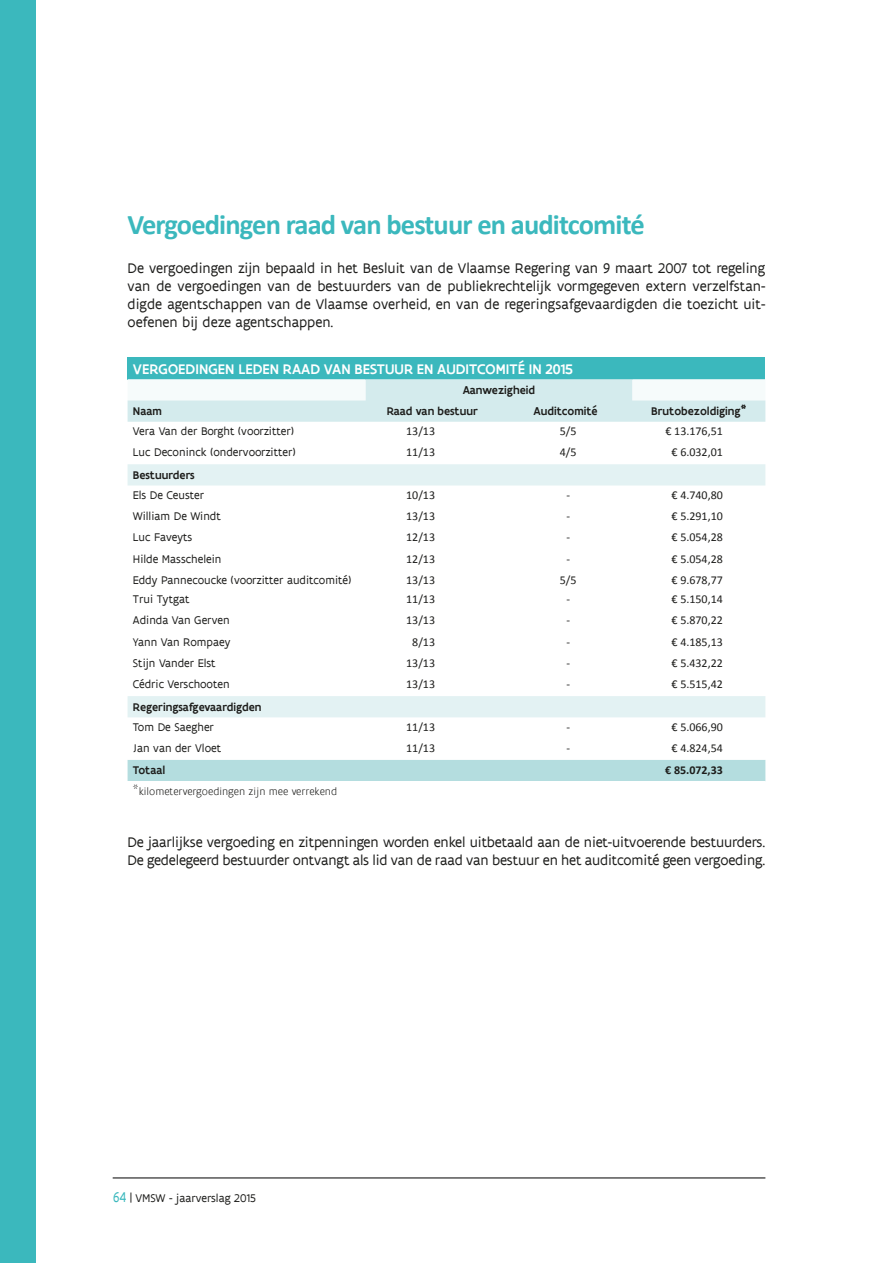
<style>
.page{position:relative;width:893px;height:1263px;background:#fff}
.page>*{position:absolute;margin:0;border:0;box-sizing:border-box;transform-origin:0 0}
.t1{font:700 28.5px "Calibri";letter-spacing:-.03em;color:#3bb8bd}
.t2{font:15px/18px "Flanders Art Sans";color:#1d1d1b}
.t3{font:500 15px "Flanders Art Sans";letter-spacing:.005em;color:#fff}
.t4{font:12px "Flanders Art Sans";color:#1d1d1b}
.t5{font:12px "Calibri";color:#1d1d1b}
.t6{font:500 12px "Flanders Art Sans";color:#1d1d1b}
.t7{font:700 12px "Calibri";color:#1d1d1b}
.t8{font:300 11.1px "Flanders Art Sans";color:#1d1d1b}
.s1{font-size:15.15px;color:#3bb8bd}
</style>
<div class="page">
<div style="left:0;top:0;width:36px;height:1263px;background:#3bb8bd"></div>
<hr style="left:113px;top:1177px;width:652px;height:1px;background:#000">
<div style="left:128px;top:357px;width:637px;height:22px;background:#3bb8bd"></div>
<svg style="left:128px;top:379px;width:637px;height:43px"></svg>
<svg style="left:128px;top:464px;width:637px;height:253px"></svg>
<div style="left:128px;top:760px;width:637px;height:21px;background:#b4dddf"></div>
<h1 class="t1" style="left:128px;top:204px;width:519px">Vergoedingen raad van bestuur en auditcomité</h1>
<p class="t2" style="left:128px;top:260px;width:639px">De vergoedingen zijn bepaald in het Besluit van de Vlaamse Regering van 9 maart 2007 tot regeling van de vergoedingen van de bestuurders van de publiekrechtelijk vormgegeven extern verzelfstan&shy;digde agentschappen van de Vlaamse overheid, en van de regeringsafgevaardigden die toezicht uit-- oefenen bij deze agentschappen.</p>
<p class="t3" style="left:133px;top:360px;width:442px">VERGOEDINGEN LEDEN RAAD VAN BESTUUR EN AUDITCOMITÉ IN 2015</p>
<p class="t6" style="left:463px;top:382px;width:74px">Aanwezigheid</p>
<p class="t6" style="left:133px;top:403px;width:31px">Naam</p>
<p class="t6" style="left:387px;top:403px;width:93px">Raad van bestuur</p>
<p class="t6" style="left:534px;top:403px;width:65px">Auditcomité</p>
<p class="t6" style="left:651px;top:403px;width:97px">Brutobezoldiging*</p>
<p class="t4" style="left:133px;top:424px;width:163px">Vera Van der Borght (voorzitter)</p>
<p class="t5" style="left:406px;top:423px;width:30px">13/13</p>
<p class="t5" style="left:560px;top:423px;width:18px">5/5</p>
<p class="t5" style="left:665px;top:423px;width:59px">€ 13.176,51</p>
<p class="t4" style="left:133px;top:445px;width:164px">Luc Deconinck (ondervoorzitter)</p>
<p class="t5" style="left:406px;top:444px;width:30px">11/13</p>
<p class="t5" style="left:560px;top:444px;width:18px">4/5</p>
<p class="t5" style="left:672px;top:444px;width:53px">€ 6.032,01</p>
<p class="t6" style="left:133px;top:467px;width:63px">Bestuurders</p>
<p class="t4" style="left:133px;top:487px;width:73px">Els De Ceuster</p>
<p class="t5" style="left:406px;top:486px;width:30px">10/13</p>
<p class="t5" style="left:566px;top:486px;width:5px">-</p>
<p class="t5" style="left:672px;top:486px;width:53px">€ 4.740,80</p>
<p class="t4" style="left:133px;top:509px;width:89px">William De Windt</p>
<p class="t5" style="left:406px;top:508px;width:30px">13/13</p>
<p class="t5" style="left:566px;top:508px;width:5px">-</p>
<p class="t5" style="left:672px;top:508px;width:53px">€ 5.291,10</p>
<p class="t4" style="left:133px;top:530px;width:61px">Luc Faveyts</p>
<p class="t5" style="left:406px;top:529px;width:30px">12/13</p>
<p class="t5" style="left:566px;top:529px;width:5px">-</p>
<p class="t5" style="left:672px;top:529px;width:53px">€ 5.054,28</p>
<p class="t4" style="left:133px;top:551px;width:90px">Hilde Masschelein</p>
<p class="t5" style="left:406px;top:550px;width:30px">12/13</p>
<p class="t5" style="left:566px;top:550px;width:5px">-</p>
<p class="t5" style="left:672px;top:550px;width:53px">€ 5.054,28</p>
<p class="t4" style="left:133px;top:572px;width:220px">Eddy Pannecoucke (voorzitter auditcomité)</p>
<p class="t5" style="left:406px;top:571px;width:30px">13/13</p>
<p class="t5" style="left:560px;top:571px;width:18px">5/5</p>
<p class="t5" style="left:672px;top:571px;width:53px">€ 9.678,77</p>
<p class="t4" style="left:133px;top:592px;width:58px">Trui Tytgat</p>
<p class="t5" style="left:406px;top:591px;width:30px">11/13</p>
<p class="t5" style="left:566px;top:591px;width:5px">-</p>
<p class="t5" style="left:672px;top:591px;width:53px">€ 5.150,14</p>
<p class="t4" style="left:133px;top:613px;width:98px">Adinda Van Gerven</p>
<p class="t5" style="left:406px;top:612px;width:30px">13/13</p>
<p class="t5" style="left:566px;top:612px;width:5px">-</p>
<p class="t5" style="left:672px;top:612px;width:53px">€ 5.870,22</p>
<p class="t4" style="left:133px;top:634px;width:99px">Yann Van Rompaey</p>
<p class="t5" style="left:412px;top:633px;width:24px">8/13</p>
<p class="t5" style="left:566px;top:633px;width:5px">-</p>
<p class="t5" style="left:672px;top:633px;width:53px">€ 4.185,13</p>
<p class="t4" style="left:133px;top:656px;width:84px">Stijn Vander Elst</p>
<p class="t5" style="left:406px;top:655px;width:30px">13/13</p>
<p class="t5" style="left:566px;top:655px;width:5px">-</p>
<p class="t5" style="left:672px;top:655px;width:53px">€ 5.432,22</p>
<p class="t4" style="left:133px;top:677px;width:98px">Cédric Verschooten</p>
<p class="t5" style="left:406px;top:676px;width:30px">13/13</p>
<p class="t5" style="left:566px;top:676px;width:5px">-</p>
<p class="t5" style="left:672px;top:676px;width:53px">€ 5.515,42</p>
<p class="t6" style="left:133px;top:699px;width:130px">Regeringsafgevaardigden</p>
<p class="t4" style="left:133px;top:719px;width:83px">Tom De Saegher</p>
<p class="t5" style="left:406px;top:718px;width:30px">11/13</p>
<p class="t5" style="left:566px;top:718px;width:5px">-</p>
<p class="t5" style="left:672px;top:718px;width:53px">€ 5.066,90</p>
<p class="t4" style="left:133px;top:741px;width:90px">Jan van der Vloet</p>
<p class="t5" style="left:406px;top:740px;width:30px">11/13</p>
<p class="t5" style="left:566px;top:740px;width:5px">-</p>
<p class="t5" style="left:672px;top:740px;width:53px">€ 4.824,54</p>
<p class="t6" style="left:133px;top:763px;width:34px">Totaal</p>
<p class="t7" style="left:665px;top:762px;width:59px">€ 85.072,33</p>
<p class="t8" style="left:133px;top:785px;width:206px">*kilometervergoedingen zijn mee verrekend</p>
<p class="t2" style="left:128px;top:833px;width:639px">De jaarlijkse vergoeding en zitpenningen worden enkel uitbetaald aan de niet-uitvoerende bestuurders.<br>De gedelegeerd bestuurder ontvangt als lid van de raad van bestuur en het auditcomité geen vergoeding.</p>
<p class="t4" style="left:113px;top:1191px;width:144px"><span class="s1">64</span> | VMSW - jaarverslag 2015</p>
</div>
